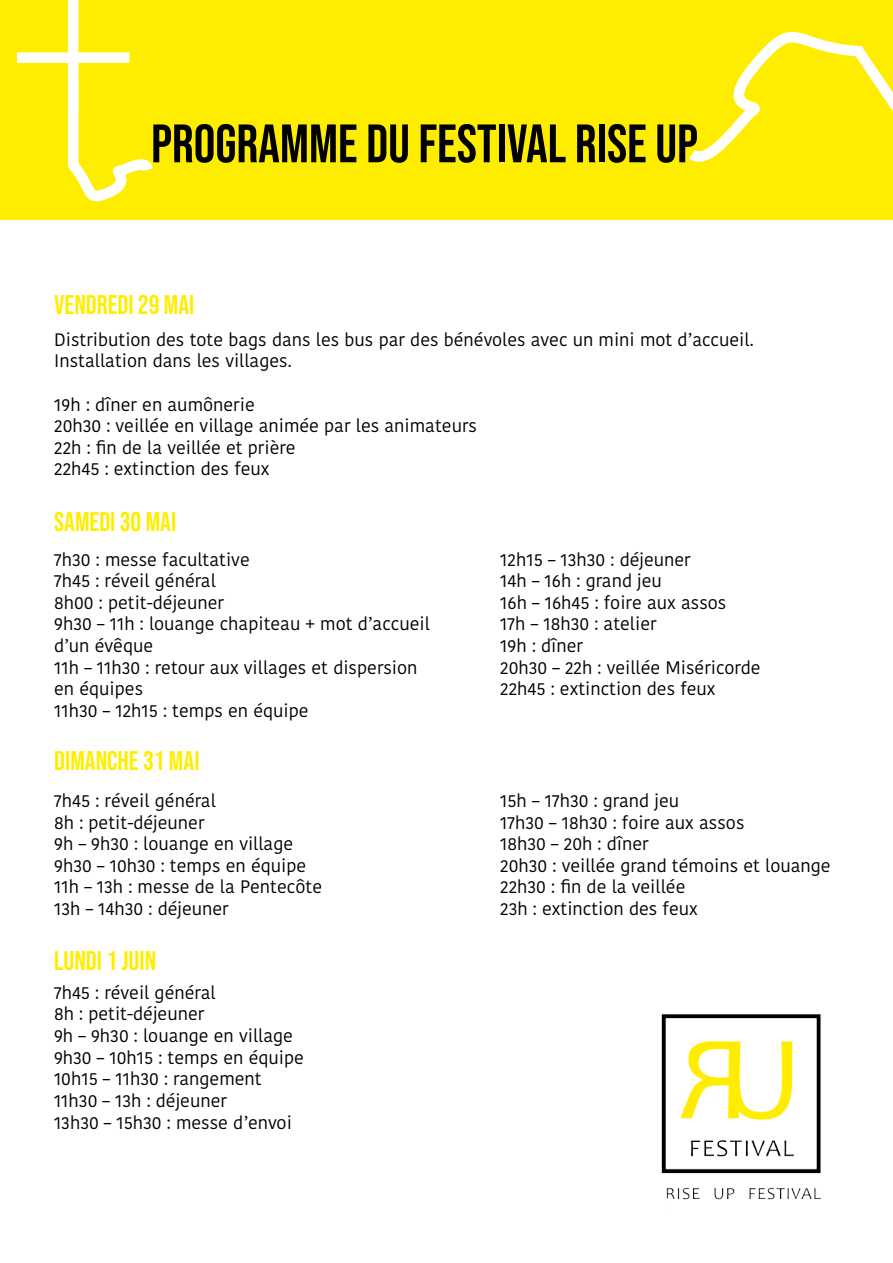
<style>
.page{position:relative;width:893px;height:1263px;background:#fff}
.page>*{position:absolute;margin:0;border:0;box-sizing:border-box;transform-origin:0 0}
.t1{font:54px "Bebas Neue";color:#000}
.t2{font:27px "Bebas Neue";color:#ffed00}
.t3{font:18px/21.6px "Kohinoor Devanagari";color:#000}
</style>
<div class="page">
<div style="left:0;top:0;width:893px;height:219px;background:#ffed00"></div>
<svg style="left:67px;top:67px;width:86px;height:135px"></svg>
<div style="left:68px;top:0;width:10px;height:112px;background:#fff"></div>
<div style="left:17px;top:52px;width:112px;height:11px;background:#fff"></div>
<svg style="left:689px;top:31px;width:204px;height:131px"></svg>
<img style="left:661px;top:1014px;width:160px;height:186px">
<h1 class="t1" style="left:151px;top:113px;width:548px">PROGRAMME DU FESTIVAL RISE UP</h1>
<h2 class="t2" style="left:54px;top:289px;width:142px">VENDREDI 29 MAI</h2>
<p class="t3" style="left:54px;top:329px;width:701px">Distribution des tote bags dans les bus par des bénévoles avec un mini mot d’accueil.<br>Installation dans les villages.</p>
<p class="t3" style="left:54px;top:394px;width:424px">19h : dîner en aumônerie<br>20h30 : veillée en village animée par les animateurs 22h : fin de la veillée et prière<br>22h45 : extinction des feux</p>
<h2 class="t2" style="left:54px;top:506px;width:124px">SAMEDI 30 MAI</h2>
<p class="t3" style="left:54px;top:549px;width:377px">7h30 : messe facultative<br>7h45 : réveil général<br>8h00 : petit-déjeuner<br>9h30 – 11h : louange chapiteau + mot d’accueil d’un évêque<br>11h – 11h30 : retour aux villages et dispersion en équipes<br>11h30 – 12h15 : temps en équipe</p>
<p class="t3" style="left:500px;top:549px;width:262px">12h15 – 13h30 : déjeuner<br>14h – 16h : grand jeu<br>16h – 16h45 : foire aux assos<br>17h – 18h30 : atelier<br>19h : dîner<br>20h30 – 22h : veillée Miséricorde<br>22h45 : extinction des feux</p>
<h2 class="t2" style="left:54px;top:745px;width:147px">DIMANCHE 31 MAI</h2>
<p class="t3" style="left:54px;top:790px;width:269px">7h45 : réveil général<br>8h : petit-déjeuner<br>9h – 9h30 : louange en village<br>9h30 – 10h30 : temps en équipe<br>11h – 13h : messe de la Pentecôte<br>13h – 14h30 : déjeuner</p>
<p class="t3" style="left:500px;top:790px;width:332px">15h – 17h30 : grand jeu<br>17h30 – 18h30 : foire aux assos<br>18h30 – 20h : dîner<br>20h30 : veillée grand témoins et louange<br>22h30 : fin de la veillée<br>23h : extinction des feux</p>
<h2 class="t2" style="left:54px;top:945px;width:103px">LUNDI 1 JUIN</h2>
<p class="t3" style="left:54px;top:982px;width:251px">7h45 : réveil général<br>8h : petit-déjeuner<br>9h – 9h30 : louange en village<br>9h30 – 10h15 : temps en équipe<br>10h15 – 11h30 : rangement<br>11h30 – 13h : déjeuner<br>13h30 – 15h30 : messe d’envoi</p>
</div>
